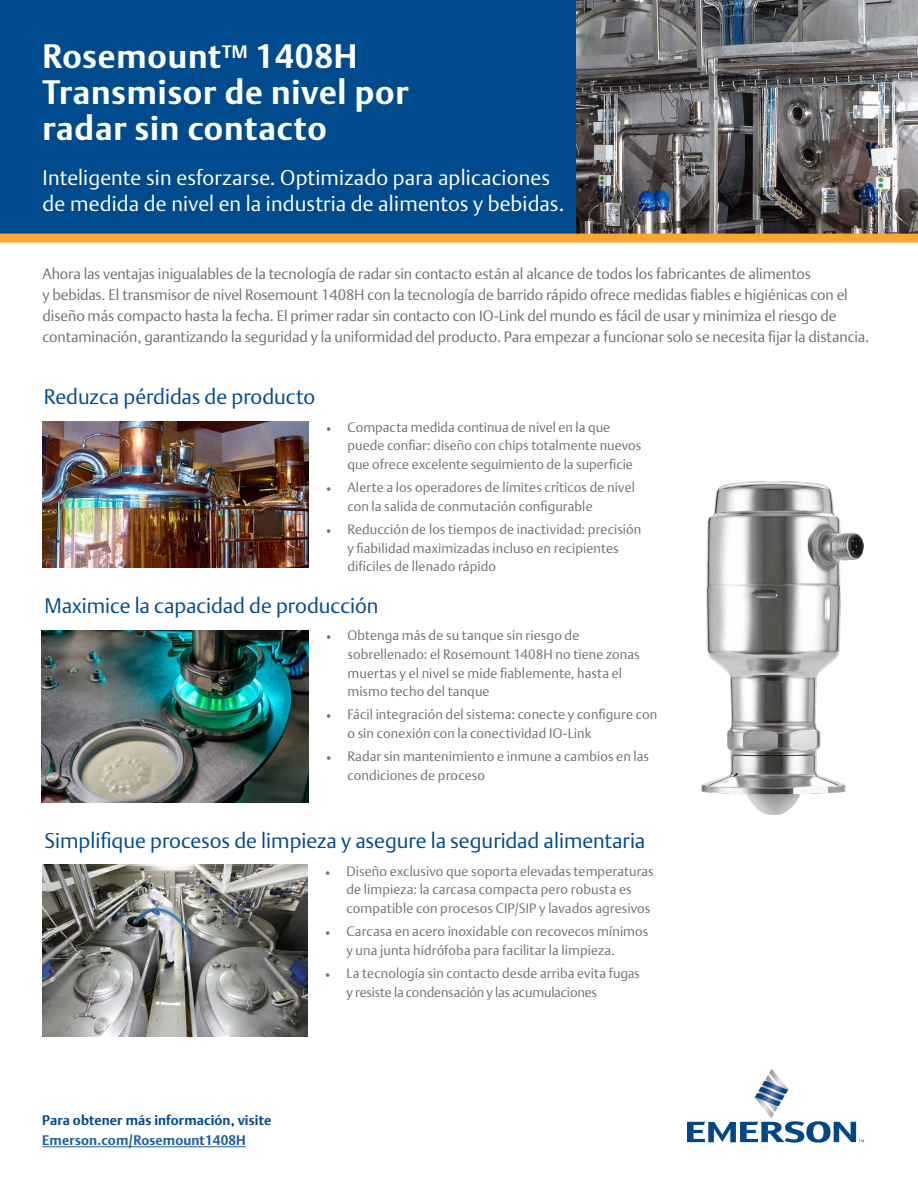
<style>
.page{position:relative;width:918px;height:1188px;background:#fff}
.page>*{position:absolute;margin:0;border:0;box-sizing:border-box;transform-origin:0 0}
.t1{font:700 33px/36px "DTL Argo T";letter-spacing:.025em;color:#fff}
.t2{font:300 21px "DTL Argo T";color:#004b8d}
.t3{font:300 21px/25.5px "DTL Argo T";letter-spacing:.01em;color:#fff}
.t4{font:300 15px/21px "DTL Argo T";letter-spacing:-.005em;color:#717073}
.t5{font:300 13.5px/18.8px "DTL Argo T";letter-spacing:.005em;color:#717073}
.t6{font:700 13.5px "DTL Argo T";letter-spacing:.01em;color:#004b8d}
.t7{font:700 13.5px "DTL Argo T";letter-spacing:.01em;color:#215e9e}
.s1{font-family:"Minion Pro";font-weight:400}
</style>
<div class="page">
<svg style="left:687px;top:1069px;width:177px;height:74px"></svg>
<img style="left:43px;top:422px;width:265px;height:145px">
<img style="left:42px;top:865px;width:266px;height:171px">
<img style="left:41px;top:630px;width:267px;height:172px">
<img style="left:702px;top:481px;width:161px;height:334px">
<img style="left:575px;top:1px;width:343px;height:233px">
<div style="left:0;top:0;width:575px;height:238px;background:#004b8d"></div>
<hr style="left:42px;top:1146px;width:204px;height:1px;background:#215e9e">
<div style="left:0;top:234px;width:918px;height:9px;background:#faa634"></div>
<h1 class="t1" style="left:43px;top:38px;width:368px">Rosemount<sup>TM</sup> 1408H<br>Transmisor de nivel por radar sin contacto</h1>
<h2 class="t3" style="left:43px;top:165px;width:523px">Inteligente sin esforzarse. Optimizado para aplicaciones de medida de nivel en la industria de alimentos y bebidas.</h2>
<p class="t4" style="left:43px;top:264px;width:828px">Ahora las ventajas inigualables de la tecnología de radar sin contacto están al alcance de todos los fabricantes de alimentos<br>y bebidas. El transmisor de nivel Rosemount 1408H con la tecnología de barrido rápido ofrece medidas fiables e higiénicas con el diseño más compacto hasta la fecha. El primer radar sin contacto con IO-Link del mundo es fácil de usar y minimiza el riesgo de contaminación, garantizando la seguridad y la uniformidad del producto. Para empezar a funcionar solo se necesita fijar la distancia.</p>
<h2 class="t2" style="left:44px;top:384px;width:273px">Reduzca pérdidas de producto</h2>
<p class="t5" style="left:347px;top:417px;width:295px;text-indent:-21px"><span class="s1">•</span> Compacta medida continua de nivel en la que puede confiar: diseño con chips totalmente nuevos que ofrece excelente seguimiento de la superficie</p>
<p class="t5" style="left:347px;top:478px;width:289px;text-indent:-21px"><span class="s1">•</span> Alerte a los operadores de límites críticos de nivel con la salida de conmutación configurable</p>
<p class="t5" style="left:347px;top:520px;width:296px;text-indent:-21px"><span class="s1">•</span> Reducción de los tiempos de inactividad: precisión y fiabilidad maximizadas incluso en recipientes difíciles de llenado rápido</p>
<h2 class="t2" style="left:45px;top:593px;width:335px">Maximice la capacidad de producción</h2>
<p class="t5" style="left:347px;top:626px;width:294px;text-indent:-21px"><span class="s1">•</span> Obtenga más de su tanque sin riesgo de sobrellenado: el Rosemount 1408H no tiene zonas muertas y el nivel se mide fiablemente, hasta el mismo techo del tanque</p>
<p class="t5" style="left:347px;top:705px;width:311px;text-indent:-21px"><span class="s1">•</span> Fácil integración del sistema: conecte y configure con o sin conexión con la conectividad IO-Link</p>
<p class="t5" style="left:347px;top:747px;width:303px;text-indent:-21px"><span class="s1">•</span> Radar sin mantenimiento e inmune a cambios en las condiciones de proceso</p>
<h2 class="t2" style="left:45px;top:828px;width:602px">Simplifique procesos de limpieza y asegure la seguridad alimentaria</h2>
<p class="t5" style="left:346px;top:861px;width:309px;text-indent:-21px"><span class="s1">•</span> Diseño exclusivo que soporta elevadas temperaturas de limpieza: la carcasa compacta pero robusta es compatible con procesos CIP/SIP y lavados agresivos</p>
<p class="t5" style="left:346px;top:922px;width:304px;text-indent:-21px"><span class="s1">•</span> Carcasa en acero inoxidable con recovecos mínimos y una junta hidrófoba para facilitar la limpieza.</p>
<p class="t5" style="left:346px;top:964px;width:295px;text-indent:-21px"><span class="s1">•</span> La tecnología sin contacto desde arriba evita fugas y resiste la condensación y las acumulaciones</p>
<p class="t6" style="left:42px;top:1113px;width:230px">Para obtener más información, visite</p>
<p class="t7" style="left:42px;top:1132px;width:205px">Emerson.com/Rosemount1408H</p>
</div>
